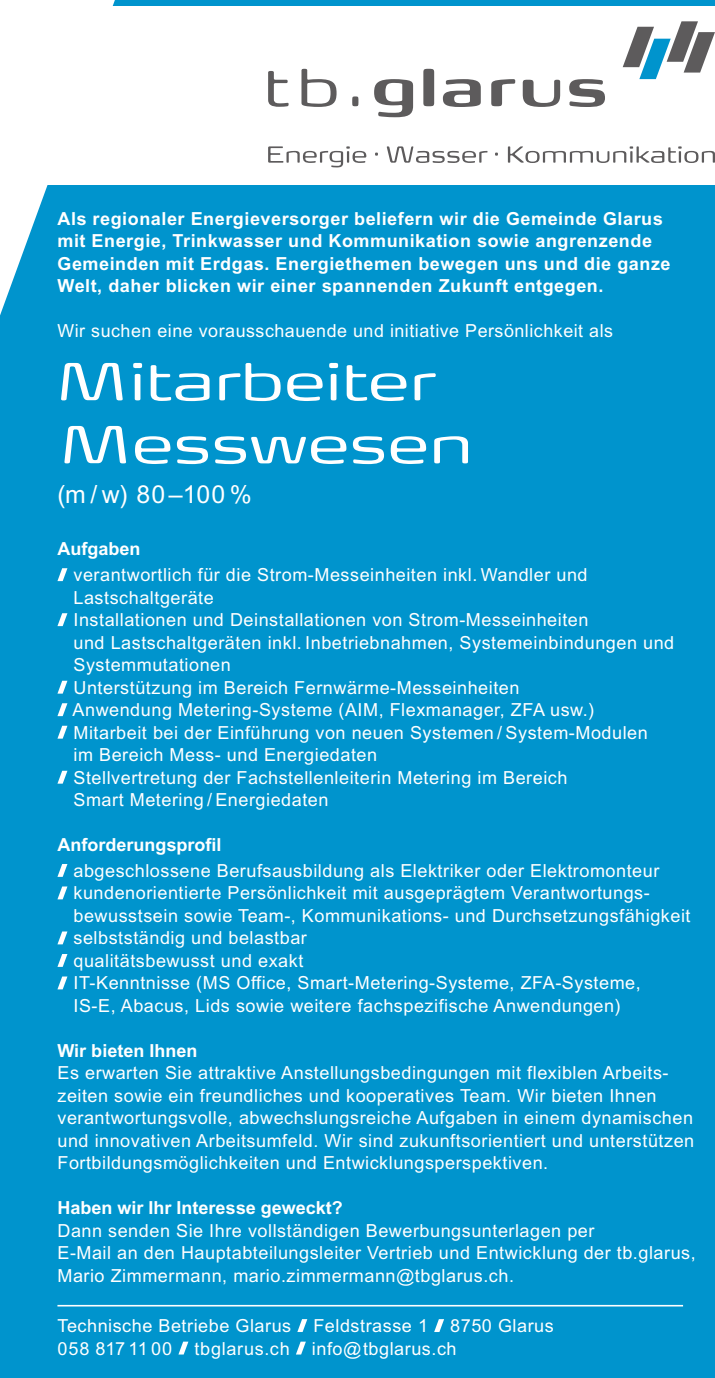
<style>
.page{position:relative;width:715px;height:1378px;background:#fff}
.page>*{position:absolute;margin:0;border:0;box-sizing:border-box;transform-origin:0 0}
.t1{font:300 67.5px/63px "FP Head Pro";color:#fff}
.t2{font:24.75px "Arial MT Std";color:#fff}
.t3{font:18px/22.5px "Arial MT Std";letter-spacing:.03em;color:#fff}
.t4{font:700 18px/22.5px "Arial MT Std";letter-spacing:.03em;color:#fff}
.t5{font:700 18px "Arial MT Std";color:#fff}
</style>
<div class="page">
<div style="left:0;top:0;width:714px;height:1378px;background:#0094cd"></div>
<svg style="left:57px;top:568px;width:10px;height:13px"></svg>
<svg style="left:57px;top:613px;width:10px;height:13px"></svg>
<svg style="left:57px;top:681px;width:10px;height:12px"></svg>
<svg style="left:57px;top:703px;width:10px;height:13px"></svg>
<svg style="left:57px;top:726px;width:10px;height:12px"></svg>
<svg style="left:57px;top:771px;width:10px;height:12px"></svg>
<svg style="left:57px;top:864px;width:10px;height:13px"></svg>
<svg style="left:57px;top:886px;width:10px;height:13px"></svg>
<svg style="left:57px;top:931px;width:10px;height:13px"></svg>
<svg style="left:57px;top:954px;width:10px;height:13px"></svg>
<svg style="left:57px;top:976px;width:10px;height:13px"></svg>
<hr style="left:57px;top:1305px;width:625px;height:1px;background:#fff">
<svg style="left:297px;top:1319px;width:10px;height:13px"></svg>
<svg style="left:434px;top:1319px;width:10px;height:13px"></svg>
<svg style="left:178px;top:1341px;width:10px;height:13px"></svg>
<svg style="left:296px;top:1341px;width:10px;height:13px"></svg>
<div style="left:0;top:6px;width:714px;height:179px;background:#fff"></div>
<svg style="left:622px;top:21px;width:92px;height:58px"></svg>
<svg style="left:268px;top:71px;width:20px;height:36px"></svg>
<svg style="left:301px;top:69px;width:35px;height:38px"></svg>
<div style="left:352px;top:96px;width:6px;height:10px;background:#5d5b5c;border-radius:50%"></div>
<svg style="left:374px;top:79px;width:39px;height:38px"></svg>
<svg style="left:423px;top:69px;width:11px;height:37px"></svg>
<svg style="left:442px;top:79px;width:38px;height:28px"></svg>
<svg style="left:491px;top:79px;width:24px;height:27px"></svg>
<svg style="left:522px;top:80px;width:38px;height:27px"></svg>
<svg style="left:569px;top:79px;width:35px;height:28px"></svg>
<svg style="left:268px;top:146px;width:98px;height:21px"></svg>
<svg style="left:386px;top:146px;width:101px;height:17px"></svg>
<svg style="left:507px;top:146px;width:207px;height:17px"></svg>
<p class="t4" style="left:57px;top:207px;width:614px">Als regionaler Energieversorger beliefern wir die Gemeinde Glarus mit Energie, Trinkwasser und Kommunikation sowie angrenzende Gemeinden mit Erdgas. Energiethemen bewegen uns und die ganze Welt, daher blicken wir einer spannenden Zukunft entgegen.</p>
<p class="t3" style="left:57px;top:320px;width:557px">Wir suchen eine vorausschauende und initiative Persönlichkeit als</p>
<h1 class="t1" style="left:56px;top:343px;width:418px">Mitarbeiter<br>Messwesen</h1>
<h2 class="t2" style="left:57px;top:480px;width:196px">(m / w) 80–100 %</h2>
<p class="t5" style="left:57px;top:538px;width:84px">Aufgaben</p>
<p class="t3" style="left:72px;top:563px;width:603px">verantwortlich für die Strom-Messeinheiten inkl. Wandler und Lastschaltgeräte<br>Installationen und Deinstallationen von Strom-Messeinheiten<br>und Lastschaltgeräten inkl. Inbetriebnahmen, Systemeinbindungen und Systemmutationen<br>Unterstützung im Bereich Fernwärme-Messeinheiten<br>Anwendung Metering-Systeme (AIM, Flexmanager, ZFA usw.)<br>Mitarbeit bei der Einführung von neuen Systemen / System-Modulen<br>im Bereich Mess- und Energiedaten<br>Stellvertretung der Fachstellenleiterin Metering im Bereich<br>Smart Metering / Energiedaten</p>
<p class="t5" style="left:57px;top:834px;width:165px">Anforderungsprofil</p>
<p class="t3" style="left:73px;top:859px;width:618px">abgeschlossene Berufsausbildung als Elektriker oder Elektromonteur kundenorientierte Persönlichkeit mit ausgeprägtem Verantwortungs&shy;bewusstsein sowie Team-, Kommunikations- und Durchsetzungsfähigkeit selbstständig und belastbar<br>qualitätsbewusst und exakt<br>IT-Kenntnisse (MS Office, Smart-Metering-Systeme, ZFA-Systeme,<br>IS-E, Abacus, Lids sowie weitere fachspezifische Anwendungen)</p>
<p class="t5" style="left:57px;top:1040px;width:141px">Wir bieten Ihnen</p>
<p class="t3" style="left:57px;top:1062px;width:638px">Es erwarten Sie attraktive Anstellungsbedingungen mit flexiblen Arbeits&shy;zeiten sowie ein freundliches und kooperatives Team. Wir bieten Ihnen verantwortungsvolle, abwechslungsreiche Aufgaben in einem dynamischen und innovativen Arbeitsumfeld. Wir sind zukunftsorientiert und unterstützen Fortbildungsmöglichkeiten und Entwicklungsperspektiven.</p>
<p class="t5" style="left:57px;top:1197px;width:287px">Haben wir Ihr Interesse geweckt?</p>
<p class="t3" style="left:57px;top:1219px;width:639px">Dann senden Sie Ihre vollständigen Bewerbungsunterlagen per<br>E-Mail an den Hauptabteilungsleiter Vertrieb und Entwicklung der tb.glarus,<br>Mario Zimmermann, mario.zimmermann@tbglarus.ch.</p>
<p class="t3" style="left:57px;top:1314px;width:497px">Technische Betriebe Glarus Feldstrasse 1 8750 Glarus<br>058 817 11 00 tbglarus.ch info@tbglarus.ch</p>
</div>
